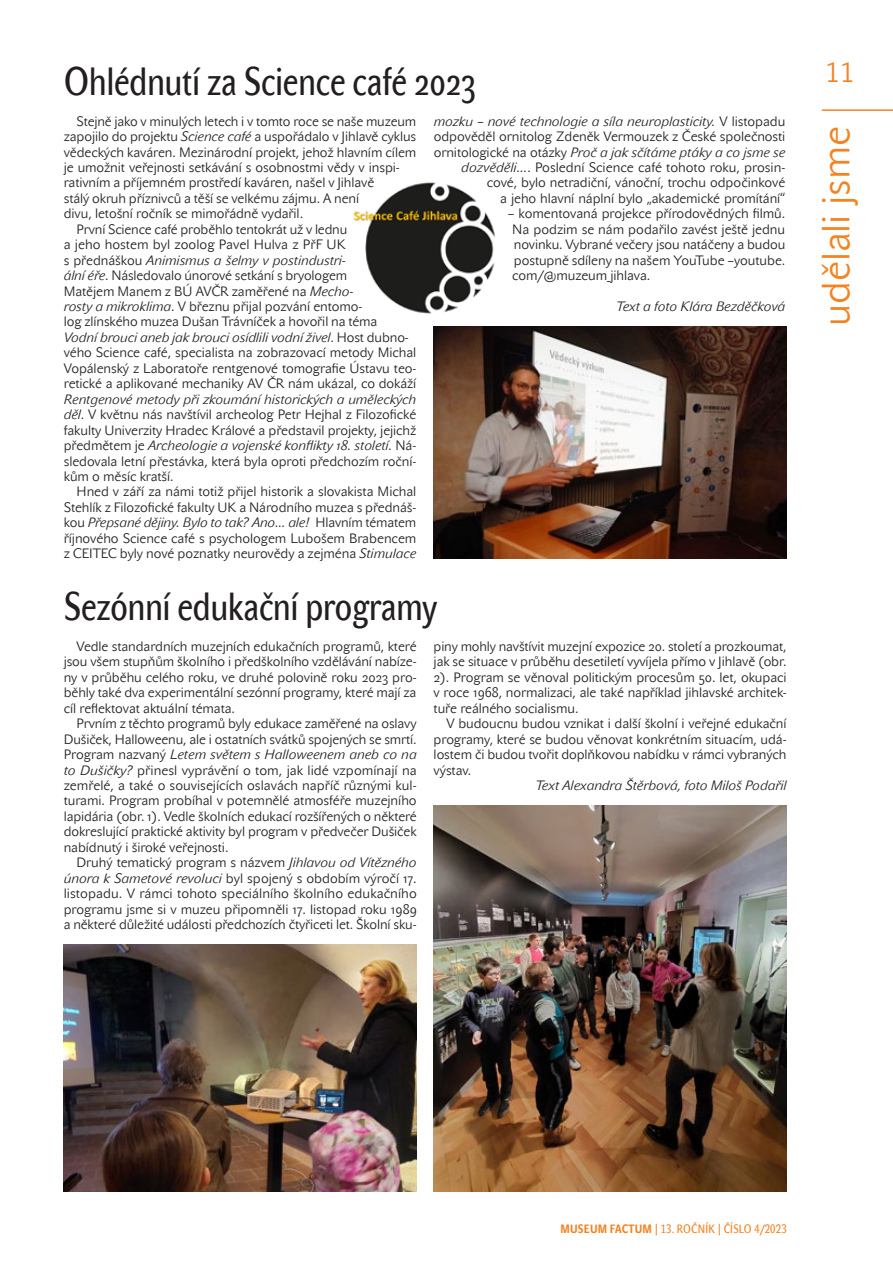
<style>
.page{position:relative;width:893px;height:1263px;background:#fff}
.page>*{position:absolute;margin:0;border:0;box-sizing:border-box;transform-origin:0 0}
.t1{font:39px "John Sans Cond Text CE";color:#231f20}
.kapitola{font:39px "John Sans Lite CE";color:#f58220}
.t2{font:27px "John Sans Lite SCCE";color:#f58220}
.blok{font:13.5px/15.5px "John Sans Lite CE";letter-spacing:-.005em;color:#231f20;text-align:justify}
.blok_-_podpis{font:italic 13.5px "John Sans Lite CE";letter-spacing:-.005em;color:#231f20}
.t3{font:12px "John Sans Cond Text SCCE";letter-spacing:.02em;color:#f58220}
.s1{font-style:italic}
.s2{font-weight:700}
</style>
<div class="page">
<img style="left:353px;top:182px;width:143px;height:132px">
<hr style="left:822px;top:109px;width:71px;height:2px;background:#f58220">
<img style="left:434px;top:326px;width:352px;height:232px">
<img style="left:64px;top:944px;width:353px;height:248px">
<img style="left:434px;top:805px;width:353px;height:387px">
<h1 class="t1" style="left:64px;top:59px;width:414px">Ohlédnutí za Science café 2023</h1>
<p class="blok" style="left:64px;top:113px;width:354px;text-align:left;text-indent:13px">Stejně jako v minulých letech i v tomto roce se naše muzeum zapojilo do projektu <span class="s1">Science café</span> a uspořádalo v Jihlavě cyklus vědeckých kaváren. Mezinárodní projekt, jehož hlavním cílem je umožnit veřejnosti setkávání s osobnostmi vědy v inspi&shy;rativním a příjemném prostředí kaváren, našel v Jihlavě<br>stálý okruh příznivců a těší se velkému zájmu. A není<br>divu, letošní ročník se mimořádně vydařil.</p>
<p class="blok" style="left:64px;top:221px;width:354px;text-align:left;text-indent:13px">První Science café proběhlo tentokrát už v lednu<br>a jeho hostem byl zoolog Pavel Hulva z PřF UK<br>s přednáškou <span class="s1">Animismus a šelmy v postindustri-<br>ální éře</span>. Následovalo únorové setkání s bryologem<br>Matějem Manem z BÚ AVČR zaměřené na <span class="s1">Mecho-<br>rosty a mikroklima</span>. V březnu přijal pozvání entomo-<br>log zlínského muzea Dušan Trávníček a hovořil na téma<br><span class="s1">Vodní brouci aneb jak brouci osídlili vodní živel</span>. Host dubno&shy;vého Science café, specialista na zobrazovací metody Michal Vopálenský z Laboratoře rentgenové tomografie Ústavu teo&shy;retické a aplikované mechaniky AV ČR nám ukázal, co dokáží <span class="s1">Rentgenové metody při zkoumání historických a uměleckých děl</span>. V květnu nás navštívil archeolog Petr Hejhal z Filozofické fakulty Univerzity Hradec Králové a představil projekty, jejichž předmětem je <span class="s1">Archeologie a vojenské konflikty 18. století.</span> Ná&shy;sledovala letní přestávka, která byla oproti předchozím roční&shy;kům o měsíc kratší.</p>
<p class="blok" style="left:64px;top:484px;width:354px;text-indent:13px">Hned v září za námi totiž přijel historik a slovakista Michal Stehlík z Filozofické fakulty UK a Národního muzea s přednáš&shy;kou <span class="s1">Přepsané dějiny. Bylo to tak? Ano… ale!</span> Hlavním tématem říjnového Science café s psychologem Lubošem Brabencem z CEITEC byly nové poznatky neurovědy a zejména <span class="s1">Stimulace</span></p>
<p class="blok" style="left:434px;top:113px;width:353px;text-align:right"><span class="s1">mozku – nové technologie a síla neuroplasticity.</span> V listopadu odpověděl ornitolog Zdeněk Vermouzek z České společnosti ornitologické na otázky <span class="s1">Proč a jak sčítáme ptáky a co jsme se dozvěděli…</span>. Poslední Science café tohoto roku, prosin&shy;cové, bylo netradiční, vánoční, trochu odpočinkové<br>a jeho hlavní náplní bylo „akademické promítání“</p>
<p class="blok" style="left:512px;top:206px;width:275px;text-indent:-4px">– komentovaná projekce přírodovědných filmů.<br>Na podzim se nám podařilo zavést ještě jednu novinku. Vybrané večery jsou natáčeny a budou postupně sdíleny na našem YouTube –youtube. com/@muzeum_jihlava.</p>
<p class="blok_-_podpis" style="left:616px;top:299px;width:171px">Text a foto Klára Bezděčková</p>
<h1 class="t1" style="left:64px;top:584px;width:375px">Sezónní edukační programy</h1>
<p class="blok" style="left:64px;top:639px;width:354px;text-indent:13px">Vedle standardních muzejních edukačních programů, které jsou všem stupňům školního i předškolního vzdělávání nabíze&shy;ny v průběhu celého roku, ve druhé polovině roku 2023 pro&shy;běhly také dva experimentální sezónní programy, které mají za cíl reflektovat aktuální témata.</p>
<p class="blok" style="left:64px;top:716px;width:355px;text-indent:13px">Prvním z těchto programů byly edukace zaměřené na oslavy Dušiček, Halloweenu, ale i ostatních svátků spojených se smrtí.<br>Program nazvaný <span class="s1">Letem světem s Halloweenem aneb co na to Dušičky?</span> přinesl vyprávění o tom, jak lidé vzpomínají na zemřelé, a také o souvisejících oslavách napříč různými kul&shy;turami. Program probíhal v potemnělé atmosféře muzejního lapidária (obr. 1). Vedle školních edukací rozšířených o některé dokreslující praktické aktivity byl program v předvečer Dušiček nabídnutý i široké veřejnosti.</p>
<p class="blok" style="left:64px;top:855px;width:355px;text-indent:13px">Druhý tematický program s názvem <span class="s1">Jihlavou od Vítězného února k Sametové revoluci</span> byl spojený s obdobím výročí 17. listopadu. V rámci tohoto speciálního školního edukačního programu jsme si v muzeu připomněli 17. listopad roku 1989 a některé důležité události předchozích čtyřiceti let. Školní sku-</p>
<p class="blok" style="left:434px;top:639px;width:355px">piny mohly navštívit muzejní expozice 20. století a prozkoumat, jak se situace v průběhu desetiletí vyvíjela přímo v Jihlavě (obr.<br>2). Program se věnoval politickým procesům 50. let, okupaci v roce 1968, normalizaci, ale také například jihlavské architek&shy;tuře reálného socialismu.</p>
<p class="blok" style="left:434px;top:716px;width:354px;text-indent:13px">V budoucnu budou vznikat i další školní i veřejné edukační programy, které se budou věnovat konkrétním situacím, udá&shy;lostem či budou tvořit doplňkovou nabídku v rámci vybraných výstav.</p>
<p class="blok_-_podpis" style="left:535px;top:777px;width:253px">Text Alexandra Štěrbová, foto Miloš Podařil</p>
<h2 class="t2" style="left:825px;top:57px;width:31px">11</h2>
<p class="kapitola" style="left:813px;top:326px;width:201px;rotate:-90deg">udělali jsme</p>
<p class="t3" style="left:560px;top:1222px;width:228px"><span class="s2">MUSEUM FACTUM</span> | 13. ROČNÍK | ČÍSLO 4/2023</p>
</div>
